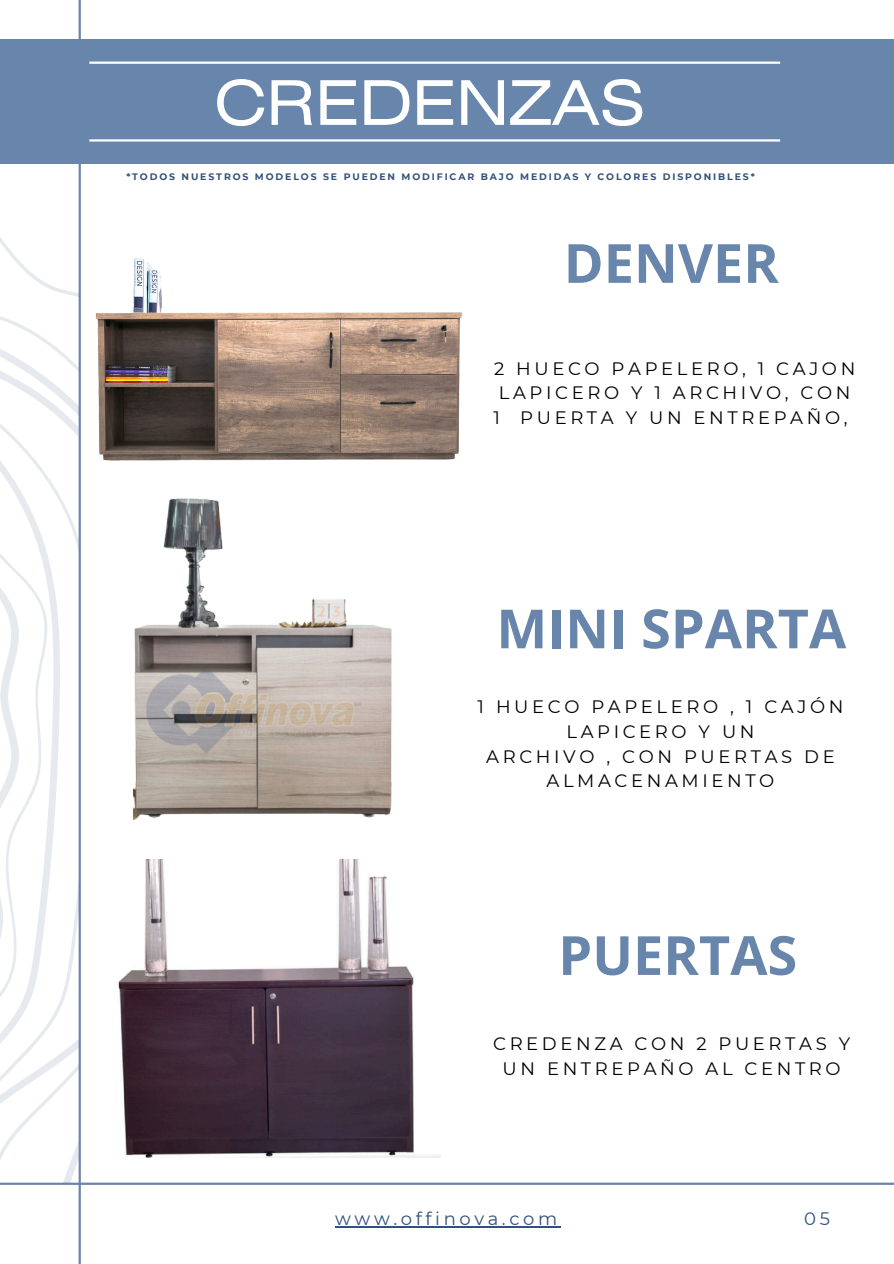
<style>
.page{position:relative;width:894px;height:1264px;background:#fff}
.page>*{position:absolute;margin:0;border:0;box-sizing:border-box;transform-origin:0 0}
.t1{font:61.5px "Helios Ext";color:#fff}
.t2{font:700 54px "Open Sans";color:#6885ab}
.t3{font:18px/24.8px "Montserrat";letter-spacing:.2em;color:#000;text-align:center}
.t4{font:18px "Montserrat";letter-spacing:.2em;color:#31517a}
.t5{font:700 9.3px "Montserrat";letter-spacing:.2em;color:#31517a}
</style>
<div class="page">
<div style="left:0;top:39px;width:893px;height:125px;background:#6885ab"></div>
<hr style="left:89px;top:62px;width:691px;height:2px;background:#fff">
<hr style="left:89px;top:139px;width:691px;height:3px;background:#fff">
<hr style="left:0;top:1182px;width:893px;height:2px;background:#6885ab">
<hr style="left:79px;top:0;width:2px;height:1263px;background:#6885ab">
<svg style="left:0;top:164px;width:79px;height:1019px"></svg>
<img style="left:118px;top:859px;width:322px;height:298px">
<img style="left:133px;top:498px;width:259px;height:321px">
<img style="left:95px;top:258px;width:368px;height:203px">
<hr style="left:335px;top:1226px;width:225px;height:1px;background:#31517a">
<p class="t1" style="left:214px;top:80px;width:432px">CREDENZAS</p>
<h3 class="t5" style="left:126px;top:171px;width:629px">*TODOS NUESTROS MODELOS SE PUEDEN MODIFICAR BAJO MEDIDAS Y COLORES DISPONIBLES*</h3>
<h3 class="t2" style="left:563px;top:225px;width:217px">DENVER</h3>
<h4 class="t3" style="left:493px;top:356px;width:363px;text-align:left">2 HUECO PAPELERO, 1 CAJON<br>LAPICERO Y 1 ARCHIVO, CON<br>1 PUERTA Y UN ENTREPAÑO,</h4>
<p class="t2" style="left:496px;top:590px;width:351px">MINI SPARTA</p>
<h2 class="t3" style="left:477px;top:694px;width:367px">1 HUECO PAPELERO , 1 CAJÓN<br>LAPICERO Y UN<br>ARCHIVO , CON PUERTAS DE<br>ALMACENAMIENTO</h2>
<h3 class="t2" style="left:558px;top:917px;width:240px">PUERTAS</h3>
<h2 class="t3" style="left:493px;top:1031px;width:358px">CREDENZA CON 2 PUERTAS Y<br>UN ENTREPAÑO AL CENTRO</h2>
<h2 class="t4" style="left:335px;top:1207px;width:223px">www.offinova.com</h2>
<p class="t4" style="left:804px;top:1207px;width:27px">05</p>
</div>
